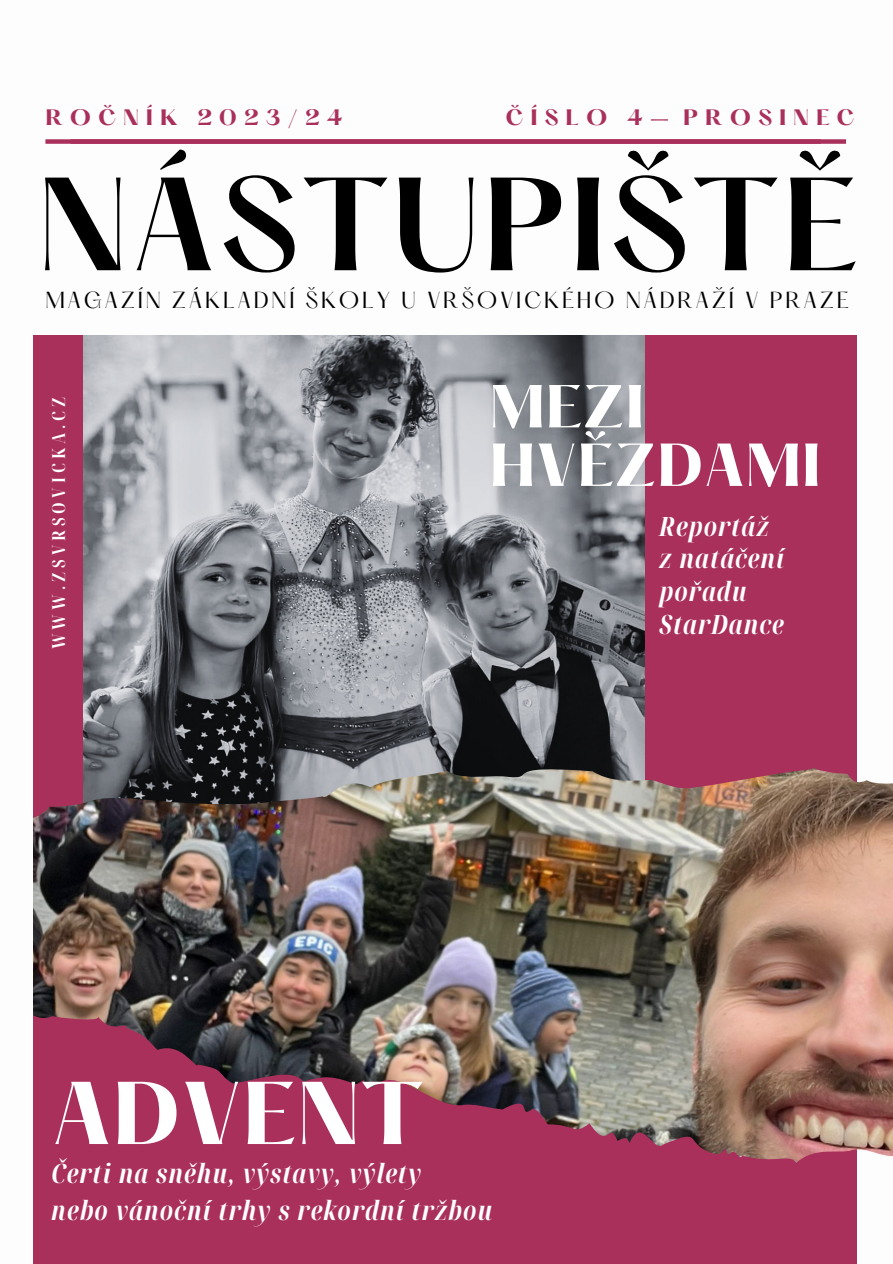
<style>
.page{position:relative;width:893px;height:1264px;background:#fff}
.page>*{position:absolute;margin:0;border:0;box-sizing:border-box;transform-origin:0 0}
.t1{font:600 115.8px "Hatton";letter-spacing:.02em;color:#000}
.t2{font:700 77.7px "Hatton";color:#fff}
.t3{font:700 52.95px/58.5px "Hatton";color:#fff}
.t4{font:italic 700 extra-condensed 26.55px "Noto Serif Display";letter-spacing:.035em;color:#fff}
.t5{font:20.25px "Hatton";letter-spacing:.13em;color:#000}
.t6{font:700 19.5px "Hatton";letter-spacing:.35em;color:#aa305c}
.t7{font:700 extra-condensed 18px "Noto Serif Display";letter-spacing:.225em;color:#fdfdfd}
</style>
<div class="page">
<div style="left:0;top:0;width:892px;height:1263px;background:#aa305c"></div>
<img style="left:83px;top:335px;width:562px;height:428px">
<div style="left:857px;top:314px;width:35px;height:949px;background:#fdfdfd"></div>
<div style="left:0;top:0;width:892px;height:335px;background:#fdfdfd"></div>
<img style="left:33px;top:763px;width:859px;height:400px">
<div style="left:0;top:314px;width:33px;height:949px;background:#fdfdfd"></div>
<div style="left:71px;top:139px;width:775px;height:5px;background:#aa305c"></div>
<div style="left:45px;top:139px;width:775px;height:5px;background:#aa305c"></div>
<p class="t6" style="left:45px;top:109px;width:299px">ROČNÍK 2023/24</p>
<p class="t6" style="left:505px;top:109px;width:351px">ČÍSLO 4– PROSINEC</p>
<p class="t1" style="left:37px;top:171px;width:823px">NÁSTUPIŠTĚ</p>
<p class="t5" style="left:45px;top:290px;width:805px">MAGAZÍN ZÁKLADNÍ ŠKOLY U VRŠOVICKÉHO NÁDRAŽÍ V PRAZE</p>
<p class="t7" style="left:46px;top:649px;width:254px;rotate:-90deg">WWW.ZSVRSOVICKA.CZ</p>
<p class="t3" style="left:489px;top:383px;width:333px">MEZI<br>HVĚZDAMI</p>
<p class="t4" style="left:659px;top:507px;width:111px">Reportáž</p>
<p class="t4" style="left:659px;top:540px;width:126px">z natáčení</p>
<p class="t4" style="left:659px;top:572px;width:89px">pořadu</p>
<p class="t4" style="left:659px;top:605px;width:126px">StarDance</p>
<p class="t2" style="left:51px;top:1077px;width:374px">ADVENT</p>
<p class="t4" style="left:51px;top:1154px;width:371px">Čerti na sněhu, výstavy, výlety</p>
<p class="t4" style="left:51px;top:1191px;width:442px">nebo vánoční trhy s rekordní tržbou</p>
</div>
